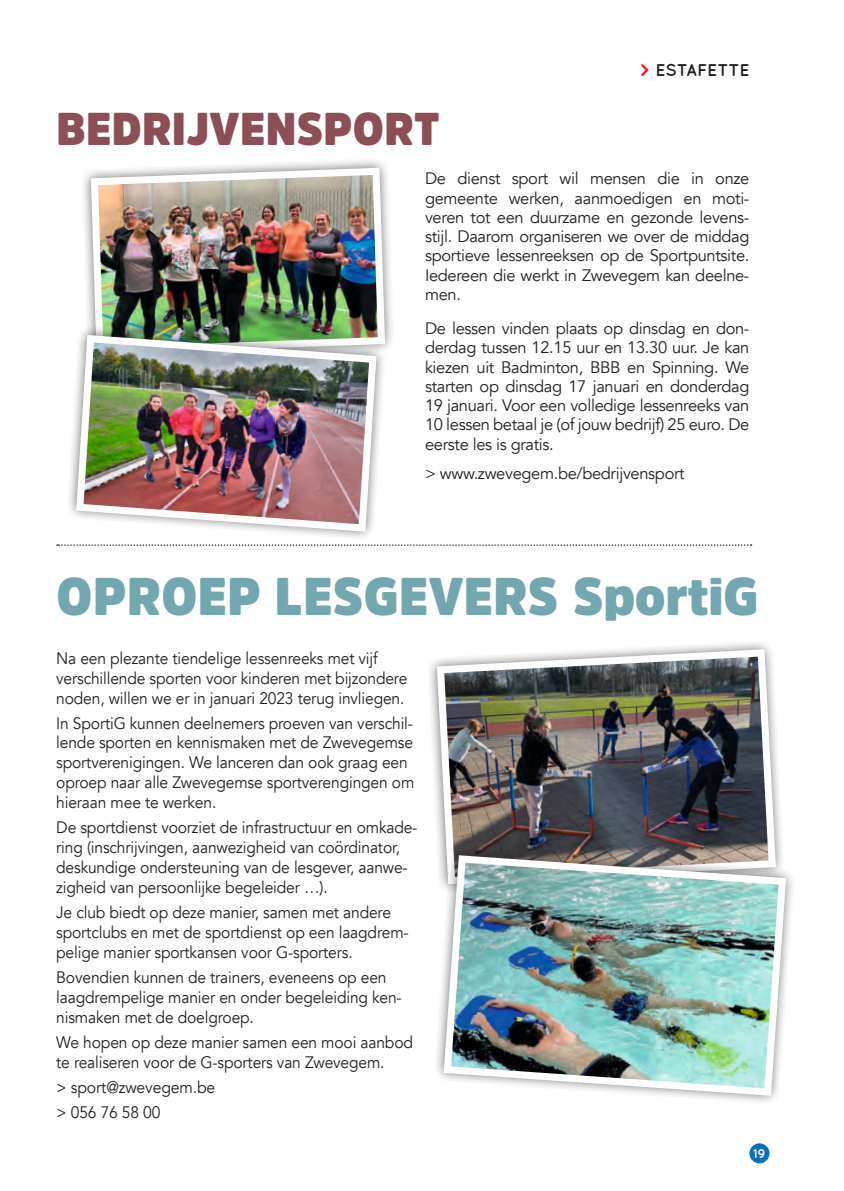
<style>
.page{position:relative;width:844px;height:1191px;background:#fff}
.page>*{position:absolute;margin:0;border:0;box-sizing:border-box;transform-origin:0 0}
.t1{font:900 52.5px "Amsi Pro";letter-spacing:.01em;color:#72a7af;scale:.95 1}
.t2{font:900 45.5px "Amsi Pro";letter-spacing:.01em;color:#8c4f56;scale:.95 1}
.t3{font:700 16.97px "Quicksand";color:#231f20}
.t4{font:16.62px/19.9px "Avenir";letter-spacing:-.01em;color:#231f20;scale:.94 1}
.t5{font:16.62px/19.2px "Avenir";letter-spacing:-.01em;color:#231f20;text-align:justify}
.t6{font:16.62px "Avenir";letter-spacing:-.01em;color:#231f20;scale:.95 1}
.t7{font:700 12.78px "Quicksand";color:#fff}
.s1{color:#ff0016}
</style>
<div class="page">
<svg style="left:83px;top:160px;width:309px;height:184px"></svg>
<img style="left:87px;top:164px;width:301px;height:159px">
<svg style="left:57px;top:544px;width:694px;height:2px"></svg>
<img style="left:433px;top:645px;width:346px;height:198px">
<svg style="left:437px;top:843px;width:355px;height:259px"></svg>
<img style="left:440px;top:851px;width:349px;height:248px">
<img style="left:69px;top:323px;width:320px;height:215px">
<img style="left:72px;top:331px;width:308px;height:204px">
<div style="left:749px;top:1143px;width:20px;height:20px;background:#0d6fb8;border-radius:50%"></div>
<p class="t2" style="left:57px;top:97px;width:404px">BEDRIJVENSPORT</p>
<p class="t3" style="left:639px;top:59px;width:111px"><span class="s1">&gt;</span> ESTAFETTE</p>
<p class="t5" style="left:425px;top:169px;width:326px">De dienst sport wil mensen die in onze gemeente werken, aanmoedigen en moti&shy;veren tot een duurzame en gezonde levens&shy;stijl. Daarom organiseren we over de middag sportieve lessenreeksen op de Sportpuntsite.<br>Iedereen die werkt in Zwevegem kan deelne&shy;men.</p>
<p class="t5" style="left:425px;top:319px;width:326px">De lessen vinden plaats op dinsdag en don&shy;derdag tussen 12.15 uur en 13.30 uur. Je kan kiezen uit Badminton, BBB en Spinning. We starten op dinsdag 17 januari en donderdag 19 januari. Voor een volledige lessenreeks van 10 lessen betaal je (of jouw bedrijf) 25 euro. De eerste les is gratis.</p>
<p class="t5" style="left:425px;top:464px;width:261px">&gt; www.zwevegem.be/bedrijvensport</p>
<p class="t1" style="left:57px;top:560px;width:740px">OPROEP LESGEVERS SportiG</p>
<p class="t4" style="left:56px;top:648px;width:375px">Na een plezante tiendelige lessenreeks met vijf verschillende sporten voor kinderen met bijzondere noden, willen we er in januari 2023 terug invliegen.</p>
<p class="t4" style="left:56px;top:713px;width:382px">In SportiG kunnen deelnemers proeven van verschil&shy;lende sporten en kennismaken met de Zwevegemse sportverenigingen. We lanceren dan ook graag een oproep naar alle Zwevegemse sportverengingen om hieraan mee te werken.</p>
<p class="t4" style="left:56px;top:818px;width:385px">De sportdienst voorziet de infrastructuur en omkade&shy;ring (inschrijvingen, aanwezigheid van coördinator, deskundige ondersteuning van de lesgever, aanwe&shy;zigheid van persoonlijke begeleider …).</p>
<p class="t4" style="left:56px;top:902px;width:376px">Je club biedt op deze manier, samen met andere sportclubs en met de sportdienst op een laagdrem&shy;pelige manier sportkansen voor G-sporters.</p>
<p class="t4" style="left:56px;top:967px;width:369px">Bovendien kunnen de trainers, eveneens op een laagdrempelige manier en onder begeleiding ken&shy;nismaken met de doelgroep.</p>
<p class="t4" style="left:56px;top:1032px;width:381px">We hopen op deze manier samen een mooi aanbod te realiseren voor de G-sporters van Zwevegem.</p>
<p class="t6" style="left:56px;top:1077px;width:169px">&gt; sport@zwevegem.be</p>
<p class="t6" style="left:56px;top:1102px;width:111px">&gt; 056 76 58 00</p>
<p class="t7" style="left:753px;top:1145px;width:14px">19</p>
</div>
